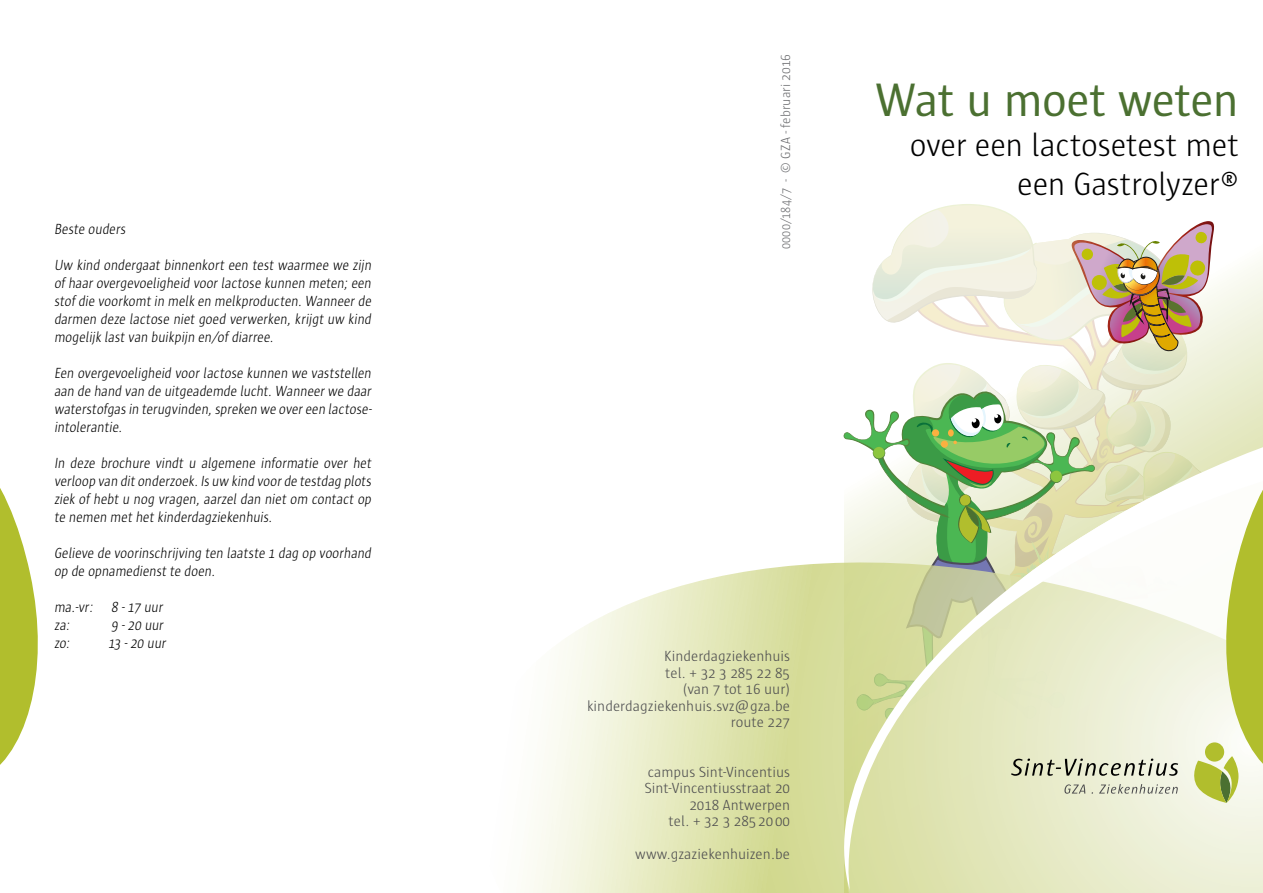
<style>
.page{position:relative;width:1263px;height:893px;background:#fff}
.page>*{position:absolute;margin:0;border:0;box-sizing:border-box;transform-origin:0 0}
.Covertitel{font:48px "Sun";letter-spacing:-.015em;color:#4b7031}
.Coversubtitel{font:300 33px/39.6px "Sun";letter-spacing:-.015em;color:#010000;text-align:right}
.Body_italic{font:300 15px/18px "Sun";color:#000;text-align:justify;scale:.9 1}
.Adresgegevens{font:300 15px "Sun";color:#4d4d4f}
.t1{font:300 13.5px "Sun";letter-spacing:.005em;color:#6d6e71;scale:.9 1}
</style>
<div class="page">
<svg style="left:524px;top:565px;width:739px;height:328px"></svg>
<svg style="left:0;top:488px;width:38px;height:277px"></svg>
<svg style="left:795px;top:562px;width:468px;height:329px;background:#e1e5b8"></svg>
<svg style="left:843px;top:204px;width:420px;height:599px"></svg>
<p class="Body_italic" style="left:54px;top:220px;width:83px">Beste ouders</p>
<p class="Body_italic" style="left:54px;top:256px;width:356px">Uw kind ondergaat binnenkort een test waarmee we zijn of haar overgevoeligheid voor lactose kunnen meten; een stof die voorkomt in melk en melkproducten. Wanneer de darmen deze lactose niet goed verwerken, krijgt uw kind mogelijk last van buikpijn en/of diarree.</p>
<p class="Body_italic" style="left:54px;top:364px;width:356px">Een overgevoeligheid voor lactose kunnen we vaststellen aan de hand van de uitgeademde lucht. Wanneer we daar waterstofgas in terugvinden,spreken we over een lactose&shy;intolerantie.</p>
<p class="Body_italic" style="left:54px;top:454px;width:356px">In deze brochure vindt u algemene informatie over het verloop van dit onderzoek.Is uw kind voor de testdag plots ziek of hebt u nog vragen, aarzel dan niet om contact op te nemen met het kinderdagziekenhuis.</p>
<p class="Body_italic" style="left:54px;top:544px;width:356px">Gelieve de voorinschrijving ten laatste 1 dag op voorhand op de opnamedienst te doen.</p>
<p class="Body_italic" style="left:54px;top:598px;width:125px">ma.-vr: 8 - 17 uur</p>
<p class="Body_italic" style="left:54px;top:616px;width:21px">za:</p>
<p class="Body_italic" style="left:111px;top:616px;width:62px">9 - 20 uur</p>
<p class="Body_italic" style="left:54px;top:634px;width:21px">zo:</p>
<p class="Body_italic" style="left:108px;top:634px;width:68px">13 - 20 uur</p>
<p class="t1" style="left:778px;top:249px;width:219px;rotate:-90deg">0000/184/7 - © GZA - februari 2016</p>
<p class="Covertitel" style="left:875px;top:74px;width:365px">Wat u moet weten</p>
<p class="Coversubtitel" style="left:910px;top:125px;width:330px">over een lactosetest met een Gastrolyzer®</p>
<p class="Adresgegevens" style="left:664px;top:648px;width:127px">Kinderdagziekenhuis</p>
<p class="Adresgegevens" style="left:665px;top:665px;width:126px">tel. + 32 3 285 22 85</p>
<p class="Adresgegevens" style="left:683px;top:681px;width:109px">(van 7 tot 16 uur)</p>
<p class="Adresgegevens" style="left:587px;top:698px;width:205px">kinderdagziekenhuis.svz@gza.be</p>
<p class="Adresgegevens" style="left:731px;top:714px;width:61px">route 227</p>
<p class="Adresgegevens" style="left:648px;top:764px;width:144px">campus Sint-Vincentius</p>
<p class="Adresgegevens" style="left:644px;top:780px;width:147px">Sint-Vincentiusstraat 20</p>
<p class="Adresgegevens" style="left:689px;top:797px;width:102px">2018 Antwerpen</p>
<p class="Adresgegevens" style="left:669px;top:813px;width:123px">tel. + 32 3 285 20 00</p>
<p class="Adresgegevens" style="left:635px;top:846px;width:156px">www.gzaziekenhuizen.be</p>
</div>
